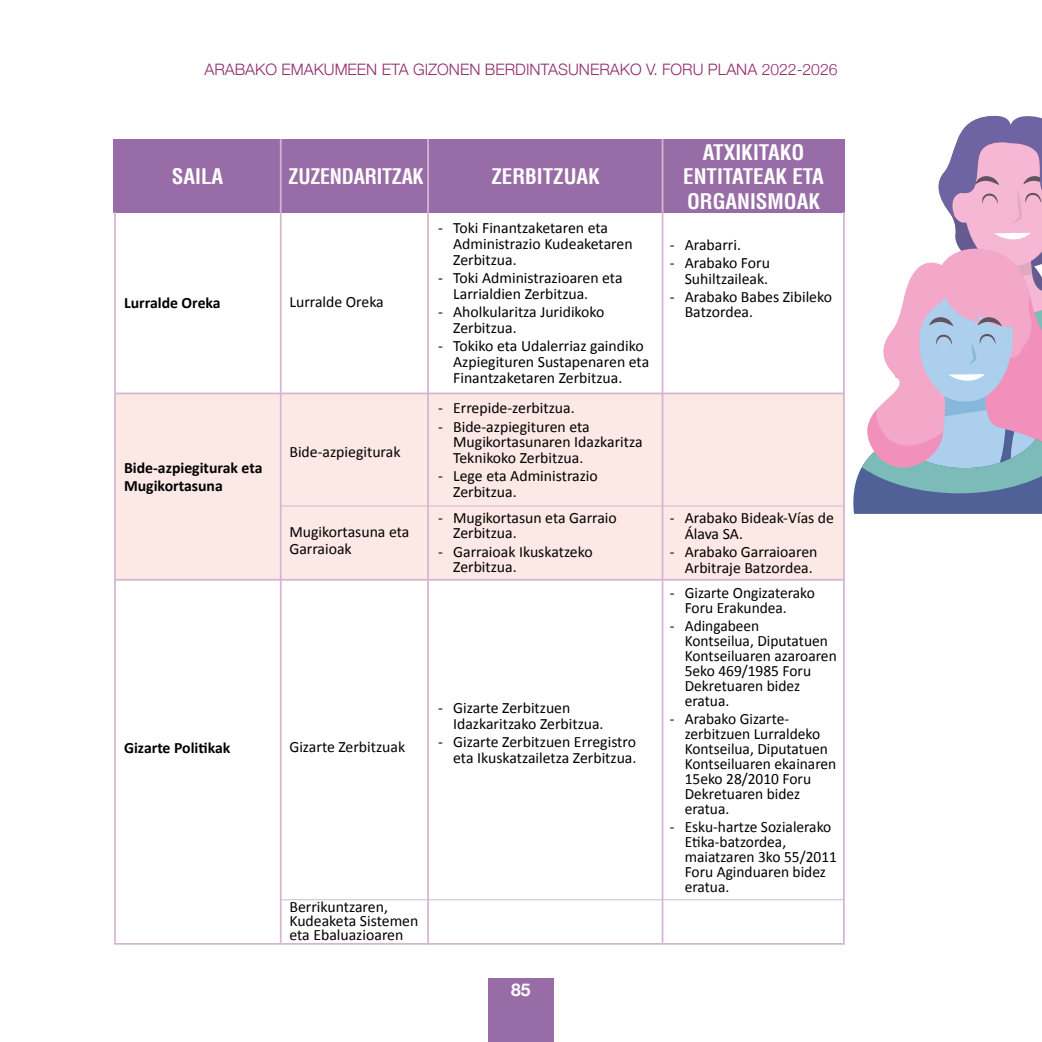
<style>
.page{position:relative;width:1042px;height:1042px;background:#fff}
.page>*{position:absolute;margin:0;border:0;box-sizing:border-box;transform-origin:0 0}
.t1{font:700 condensed 21px/24.5px "Helvetica LT";color:#fff;text-align:center}
.t2{font:700 condensed 21px "Helvetica LT";color:#fff;scale:.95 1}
.t3{font:700 17.5px "Helvetica Neue";color:#fff}
.t4{font:15.75px/15.8px "Calibri";color:#000}
.t5{font:300 15.75px "Helvetica Neue";color:#922c6c}
.t6{font:700 15.75px/17.5px "Calibri";color:#000}
</style>
<div class="page">
<div style="left:488px;top:978px;width:66px;height:64px;background:#986ca6"></div>
<svg style="left:853px;top:115px;width:189px;height:399px"></svg>
<div style="left:116px;top:394px;width:729px;height:186px;background:#fce8e5"></div>
<hr style="left:114px;top:943px;width:730px;height:1px;background:#d5b6d2">
<hr style="left:115px;top:392px;width:730px;height:2px;background:#d5b6d2">
<hr style="left:115px;top:579px;width:730px;height:2px;background:#d5b6d2">
<hr style="left:281px;top:505px;width:562px;height:1px;background:#d5b6d2">
<hr style="left:281px;top:899px;width:562px;height:1px;background:#d5b6d2">
<div style="left:114px;top:139px;width:731px;height:73px;background:#986ca6"></div>
<hr style="left:114px;top:212px;width:2px;height:731px;background:#d5b6d2">
<hr style="left:280px;top:139px;width:2px;height:804px;background:#d5b6d2">
<hr style="left:427px;top:139px;width:2px;height:805px;background:#d5b6d2">
<hr style="left:662px;top:139px;width:1px;height:804px;background:#d5b6d2">
<hr style="left:843px;top:212px;width:2px;height:732px;background:#d5b6d2">
<p class="t5" style="left:204px;top:56px;width:634px">ARABAKO EMAKUMEEN ETA GIZONEN BERDINTASUNERAKO V. FORU PLANA 2022-2026</p>
<h1 class="t1" style="left:172px;top:164px;width:53px">SAILA</h1>
<h1 class="t2" style="left:288px;top:163px;width:144px">ZUZENDARITZAK</h1>
<h1 class="t1" style="left:491px;top:164px;width:110px">ZERBITZUAK</h1>
<p class="t6" style="left:124px;top:294px;width:98px">Lurralde Oreka</p>
<p class="t4" style="left:289px;top:293px;width:96px">Lurralde Oreka</p>
<p class="t6" style="left:124px;top:459px;width:140px">Bide-azpiegiturak eta<br>Mugikortasuna</p>
<p class="t4" style="left:289px;top:443px;width:113px">Bide-azpiegiturak</p>
<p class="t4" style="left:289px;top:522px;width:122px;line-height:17.5px">Mugikortasuna eta<br>Garraioak</p>
<p class="t4" style="left:453px;top:220px;width:181px;text-indent:-15px">- Toki Finantzaketaren eta<br>Administrazio Kudeaketaren<br>Zerbitzua.</p>
<p class="t4" style="left:453px;top:269px;width:171px;text-indent:-15px">- Toki Administrazioaren eta<br>Larrialdien Zerbitzua.</p>
<p class="t4" style="left:453px;top:303px;width:153px;text-indent:-15px">- Aholkularitza Juridikoko<br>Zerbitzua.</p>
<p class="t4" style="left:453px;top:337px;width:197px;text-indent:-15px">- Tokiko eta Udalerriaz gaindiko<br>Azpiegituren Sustapenaren eta<br>Finantzaketaren Zerbitzua.</p>
<p class="t4" style="left:438px;top:399px;width:138px">- Errepide-zerbitzua.</p>
<p class="t4" style="left:453px;top:418px;width:191px;text-indent:-15px">- Bide-azpiegituren eta<br>Mugikortasunaren Idazkaritza<br>Teknikoko Zerbitzua.</p>
<p class="t4" style="left:453px;top:467px;width:146px;text-indent:-15px">- Lege eta Administrazio<br>Zerbitzua.</p>
<p class="t4" style="left:453px;top:509px;width:165px;text-indent:-15px">- Mugikortasun eta Garraio<br>Zerbitzua.</p>
<p class="t4" style="left:453px;top:543px;width:141px;text-indent:-15px">- Garraioak Ikuskatzeko<br>Zerbitzua.</p>
<p class="t6" style="left:124px;top:739px;width:108px">Gizarte Politikak</p>
<p class="t4" style="left:289px;top:738px;width:117px">Gizarte Zerbitzuak</p>
<p class="t4" style="left:453px;top:699px;width:152px;text-indent:-15px">- Gizarte Zerbitzuen<br>Idazkaritzako Zerbitzua.</p>
<p class="t4" style="left:438px;top:733px;width:200px;text-align:right">- Gizarte Zerbitzuen Erregistro eta Ikuskatzailetza Zerbitzua.</p>
<p class="t4" style="left:289px;top:899px;width:130px;line-height:14px">Berrikuntzaren,<br>Kudeaketa Sistemen eta Ebaluazioaren</p>
<p class="t3" style="left:511px;top:976px;width:21px">85</p>
<h1 class="t1" style="left:683px;top:139px;width:142px">ATXIKITAKO<br>ENTITATEAK ETA<br>ORGANISMOAK</h1>
<p class="t4" style="left:670px;top:236px;width:73px">- Arabarri.</p>
<p class="t4" style="left:670px;top:254px;width:102px;text-align:right">- Arabako Foru<br>Suhiltzaileak.</p>
<p class="t4" style="left:685px;top:288px;width:149px;text-indent:-15px">- Arabako Babes Zibileko<br>Batzordea.</p>
<p class="t4" style="left:685px;top:509px;width:151px;text-indent:-15px">- Arabako Bideak-Vías de<br>Álava SA.</p>
<p class="t4" style="left:670px;top:543px;width:149px;text-align:right">- Arabako Garraioaren<br>Arbitraje Batzordea.</p>
<p class="t4" style="left:685px;top:585px;width:132px;line-height:15px;text-indent:-15px">- Gizarte Ongizaterako<br>Foru Erakundea.</p>
<p class="t4" style="left:685px;top:617px;width:153px;line-height:15px;text-indent:-15px">- Adingabeen<br>Kontseilua, Diputatuen<br>Kontseiluaren azaroaren<br>5eko 469/1985 Foru<br>Dekretuaren bidez eratua.</p>
<p class="t4" style="left:685px;top:710px;width:153px;line-height:15px;text-indent:-15px">- Arabako Gizarte&shy;zerbitzuen Lurraldeko<br>Kontseilua, Diputatuen<br>Kontseiluaren ekainaren<br>15eko 28/2010 Foru<br>Dekretuaren bidez eratua.</p>
<p class="t4" style="left:685px;top:818px;width:154px;line-height:15px;text-indent:-15px">- Esku-hartze Sozialerako<br>Etika-batzordea, maiatzaren 3ko 55/2011<br>Foru Aginduaren bidez eratua.</p>
</div>
